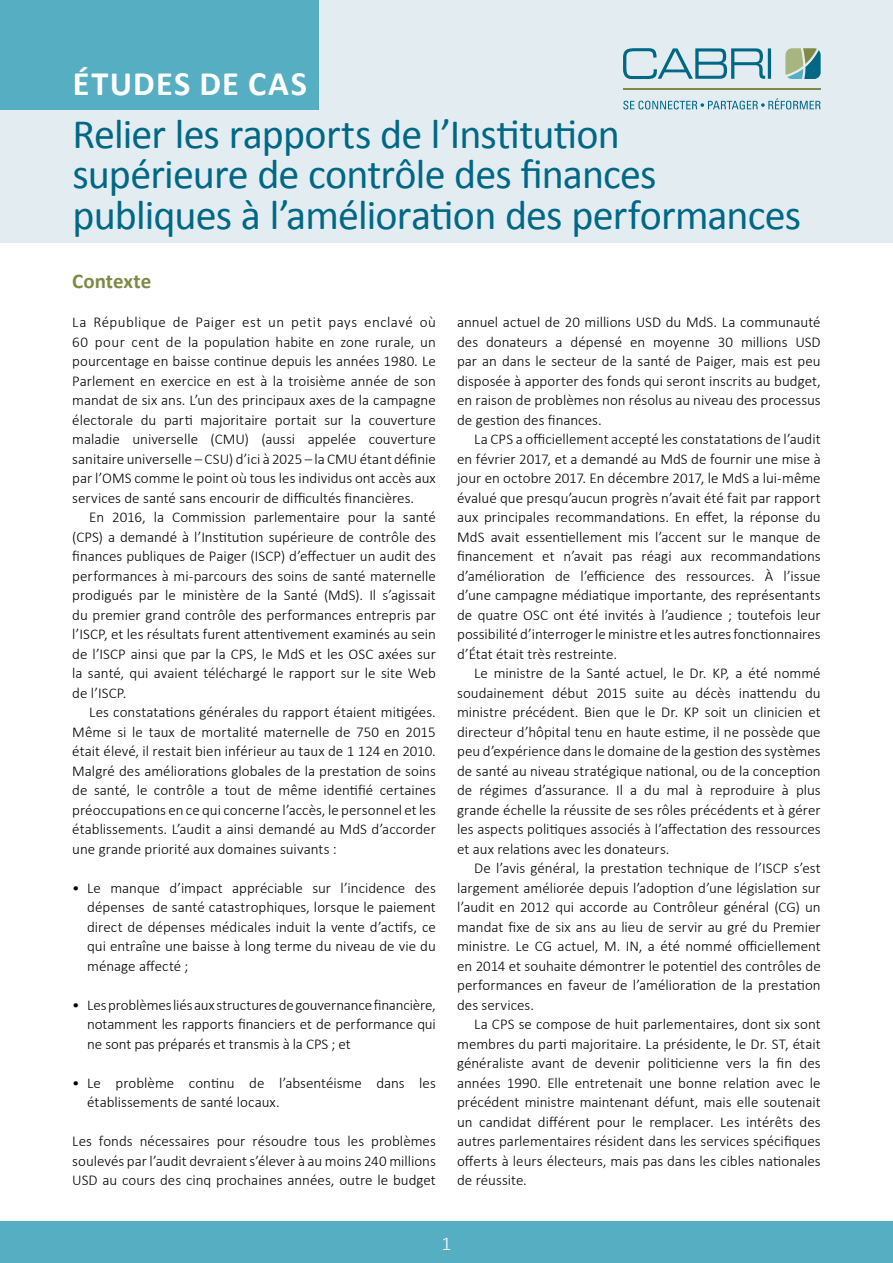
<style>
.page{position:relative;width:893px;height:1263px;background:#fff}
.page>*{position:absolute;margin:0;border:0;box-sizing:border-box;transform-origin:0 0}
.t1{font:42px/40.5px "Calibri";letter-spacing:-.02em;color:#006886}
.t2{font:700 34.35px "Calibri";letter-spacing:.04em;color:#fff}
.t3{font:700 21px "Calibri";letter-spacing:-.005em;color:#808a44}
.t4{font:300 19.5px "Calibri";color:#fff}
.t5{font:300 15px/19.5px "Calibri";color:#000;text-align:justify}
</style>
<div class="page">
<div style="left:0;top:1222px;width:893px;height:41px;background:#56aec2"></div>
<div style="left:0;top:0;width:893px;height:242px;background:#e3edf1"></div>
<div style="left:0;top:0;width:319px;height:109px;background:#56aec2"></div>
<svg style="left:623px;top:48px;width:148px;height:31px"></svg>
<svg style="left:785px;top:48px;width:36px;height:31px"></svg>
<svg style="left:623px;top:98px;width:197px;height:12px"></svg>
<hr style="left:623px;top:88px;width:198px;height:2px;background:#808a44">
<h2 class="t2" style="left:73px;top:62px;width:235px">ÉTUDES DE CAS</h2>
<h1 class="t1" style="left:73px;top:114px;width:730px">Relier les rapports de l’Institution supérieure de contrôle des finances publiques à l’amélioration des performances</h1>
<h3 class="t3" style="left:72px;top:268px;width:80px">Contexte</h3>
<p class="t5" style="left:72px;top:312px;width:365px">La République de Paiger est un petit pays enclavé où 60 pour cent de la population habite en zone rurale, un pourcentage en baisse continue depuis les années 1980. Le Parlement en exercice en est à la troisième année de son mandat de six ans. L’un des principaux axes de la campagne électorale du parti majoritaire portait sur la couverture maladie universelle (CMU) (aussi appelée couverture sanitaire universelle – CSU) d’ici à 2025 – la CMU étant définie par l’OMS comme le point où tous les individus ont accès aux services de santé sans encourir de difficultés financières.</p>
<p class="t5" style="left:72px;top:507px;width:365px;text-indent:17px">En 2016, la Commission parlementaire pour la santé (CPS) a demandé à l’Institution supérieure de contrôle des finances publiques de Paiger (ISCP) d’effectuer un audit des performances à mi-parcours des soins de santé maternelle prodigués par le ministère de la Santé (MdS). Il s’agissait du premier grand contrôle des performances entrepris par l’ISCP, et les résultats furent attentivement examinés au sein de l’ISCP ainsi que par la CPS, le MdS et les OSC axées sur la santé, qui avaient téléchargé le rapport sur le site Web de l’ISCP.</p>
<p class="t5" style="left:72px;top:702px;width:365px;text-indent:17px">Les constatations générales du rapport étaient mitigées.<br>Même si le taux de mortalité maternelle de 750 en 2015 était élevé, il restait bien inférieur au taux de 1 124 en 2010.<br>Malgré des améliorations globales de la prestation de soins de santé, le contrôle a tout de même identifié certaines préoccupations en ce qui concerne l’accès, le personnel et les établissements. L’audit a ainsi demandé au MdS d’accorder une grande priorité aux domaines suivants :</p>
<p class="t5" style="left:87px;top:877px;width:350px;text-indent:-15px">• Le manque d’impact appréciable sur l’incidence des dépenses de santé catastrophiques, lorsque le paiement direct de dépenses médicales induit la vente d’actifs, ce qui entraîne une baisse à long terme du niveau de vie du ménage affecté ;</p>
<p class="t5" style="left:87px;top:994px;width:350px;text-indent:-15px">• Les problèmes liés aux structures de gouvernance financière, notamment les rapports financiers et de performance qui ne sont pas préparés et transmis à la CPS ; et</p>
<p class="t5" style="left:87px;top:1072px;width:350px;text-indent:-15px">• Le problème continu de l’absentéisme dans les établissements de santé locaux.</p>
<p class="t5" style="left:72px;top:1131px;width:365px">Les fonds nécessaires pour résoudre tous les problèmes soulevés par l’audit devraient s’élever à au moins 240 millions USD au cours des cinq prochaines années, outre le budget</p>
<p class="t5" style="left:457px;top:312px;width:365px">annuel actuel de 20 millions USD du MdS. La communauté des donateurs a dépensé en moyenne 30 millions USD par an dans le secteur de la santé de Paiger, mais est peu disposée à apporter des fonds qui seront inscrits au budget, en raison de problèmes non résolus au niveau des processus de gestion des finances.</p>
<p class="t5" style="left:457px;top:429px;width:365px;text-indent:17px">La CPS a officiellement accepté les constatations de l’audit en février 2017, et a demandé au MdS de fournir une mise à jour en octobre 2017. En décembre 2017, le MdS a lui-même évalué que presqu’aucun progrès n’avait été fait par rapport aux principales recommandations. En effet, la réponse du MdS avait essentiellement mis l’accent sur le manque de financement et n’avait pas réagi aux recommandations d’amélioration de l’efficience des ressources. À l’issue d’une campagne médiatique importante, des représentants de quatre OSC ont été invités à l’audience ; toutefois leur possibilité d’interroger le ministre et les autres fonctionnaires d’État était très restreinte.</p>
<p class="t5" style="left:457px;top:663px;width:365px;text-indent:17px">Le ministre de la Santé actuel, le Dr. KP, a été nommé soudainement début 2015 suite au décès inattendu du ministre précédent. Bien que le Dr. KP soit un clinicien et directeur d’hôpital tenu en haute estime, il ne possède que peu d’expérience dans le domaine de la gestion des systèmes de santé au niveau stratégique national, ou de la conception de régimes d’assurance. Il a du mal à reproduire à plus grande échelle la réussite de ses rôles précédents et à gérer les aspects politiques associés à l’affectation des ressources et aux relations avec les donateurs.</p>
<p class="t5" style="left:457px;top:858px;width:365px;text-indent:17px">De l’avis général, la prestation technique de l’ISCP s’est largement améliorée depuis l’adoption d’une législation sur l’audit en 2012 qui accorde au Contrôleur général (CG) un mandat fixe de six ans au lieu de servir au gré du Premier ministre. Le CG actuel, M. IN, a été nommé officiellement en 2014 et souhaite démontrer le potentiel des contrôles de performances en faveur de l’amélioration de la prestation des services.</p>
<p class="t5" style="left:457px;top:1014px;width:365px;text-indent:17px">La CPS se compose de huit parlementaires, dont six sont membres du parti majoritaire. La présidente, le Dr. ST, était généraliste avant de devenir politicienne vers la fin des années 1990. Elle entretenait une bonne relation avec le précédent ministre maintenant défunt, mais elle soutenait un candidat différent pour le remplacer. Les intérêts des autres parlementaires résident dans les services spécifiques offerts à leurs électeurs, mais pas dans les cibles nationales de réussite.</p>
<h3 class="t4" style="left:442px;top:1231px;width:11px">1</h3>
</div>
